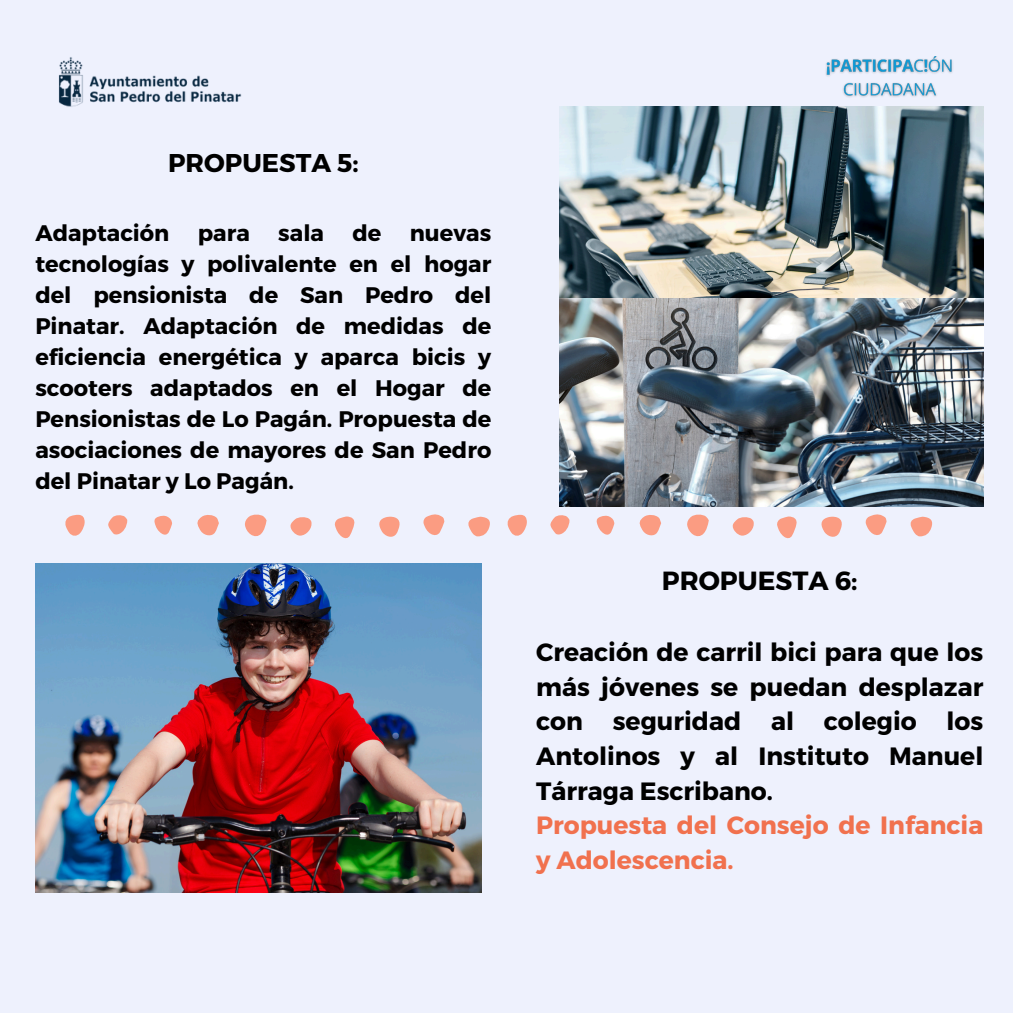
<style>
.page{position:relative;width:1013px;height:1013px;background:#fff}
.page>*{position:absolute;margin:0;border:0;box-sizing:border-box;transform-origin:0 0}
.t1{font:700 26.25px "Montserrat";color:#000}
.t2{font:700 25.62px "Montserrat";color:#000}
.t3{font:700 25px/34.8px "Montserrat";color:#000}
.t4{font:700 22.5px/31px "Montserrat";color:#000;text-align:justify}
.s1{color:#f1714e}
</style>
<div class="page">
<div style="left:0;top:0;width:1012px;height:1012px;background:#eef1fd"></div>
<img style="left:58px;top:57px;width:184px;height:50px">
<img style="left:826px;top:56px;width:127px;height:41px">
<svg style="left:65px;top:514px;width:425px;height:25px"></svg>
<svg style="left:507px;top:514px;width:426px;height:25px"></svg>
<img style="left:35px;top:563px;width:447px;height:329px">
<img style="left:559px;top:297px;width:424px;height:209px">
<img style="left:559px;top:107px;width:424px;height:190px">
<p class="t2" style="left:168px;top:147px;width:192px">PROPUESTA 5:</p>
<p class="t4" style="left:35px;top:216px;width:136px">Adaptación</p>
<p class="t4" style="left:198px;top:216px;width:54px">para</p>
<p class="t4" style="left:278px;top:216px;width:47px">sala</p>
<p class="t4" style="left:352px;top:216px;width:30px">de</p>
<p class="t4" style="left:35px;top:216px;width:457px;text-indent:374px">nuevas tecnologías y polivalente en el hogar del pensionista de San Pedro del Pinatar. Adaptación de medidas de eficiencia energética y aparca bicis y scooters adaptados en el Hogar de Pensionistas de Lo Pagán. Propuesta de asociaciones de mayores de San Pedro del Pinatar y Lo Pagán.</p>
<p class="t1" style="left:662px;top:563px;width:197px">PROPUESTA 6:</p>
<p class="t3" style="left:536px;top:633px;width:448px">Creación de carril bici para que los más jóvenes se puedan desplazar con seguridad al colegio los<br>Antolinos y al Instituto Manuel<br>Tárraga Escribano.<br><span class="s1">Propuesta del Consejo de Infancia y Adolescencia.</span></p>
</div>
